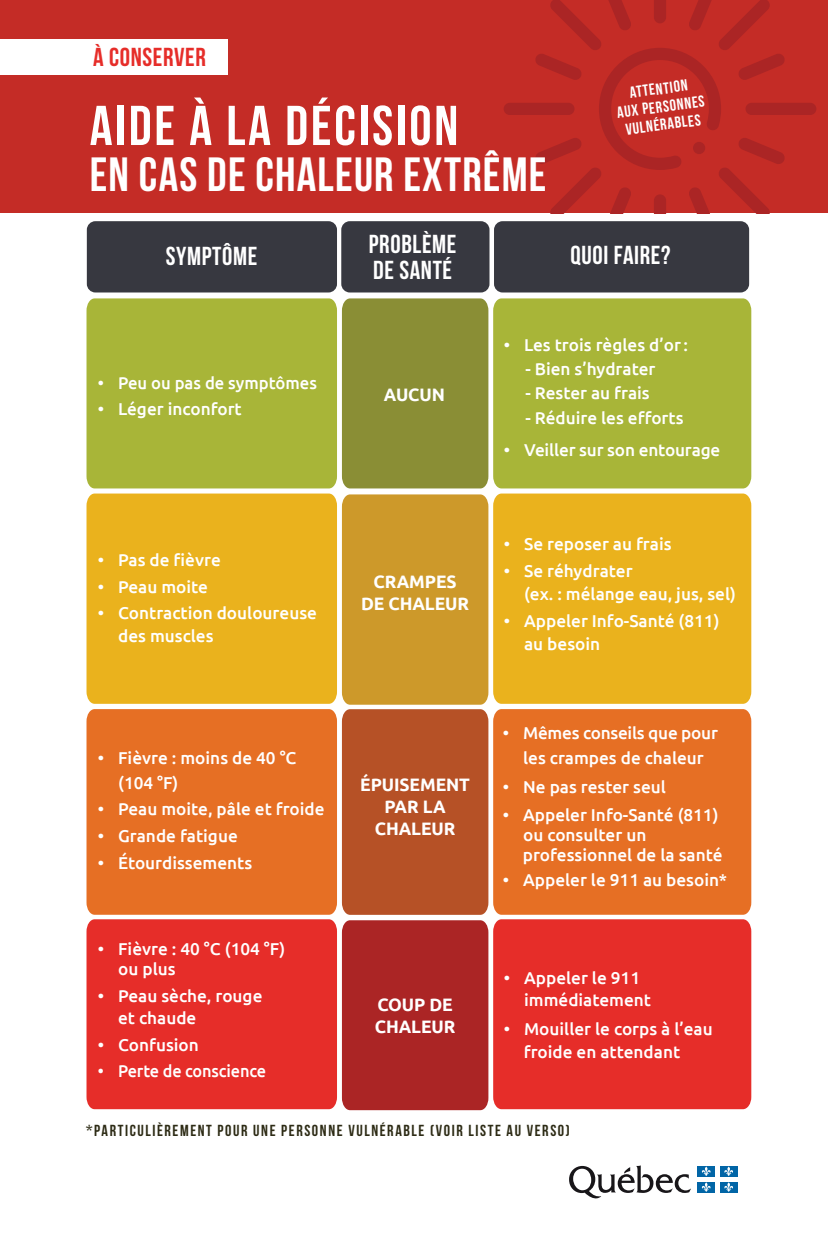
<style>
.page{position:relative;width:828px;height:1260px;background:#fff}
.page>*{position:absolute;margin:0;border:0;box-sizing:border-box;transform-origin:0 0}
.t1{font:56px "Bebas Neue";letter-spacing:.05em;color:#fff}
.t2{font:48px "Bebas Neue";letter-spacing:.025em;color:#fff}
.t3{font:26px/26px "Bebas Neue";letter-spacing:.025em;color:#fff}
.t4{font:26px "Bebas Neue";letter-spacing:.025em;color:#e62d29}
.t5{font:700 18px/22px "Ubuntu";letter-spacing:-.005em;color:#fff;text-align:center}
.t6{font:500 17.2px/22.8px "Ubuntu";color:#fff}
.t7{font:500 17.2px "Ubuntu";color:#fff;scale:.95 1}
.t8{font:16px "Bebas Neue";letter-spacing:.1em;color:#2d2b15}
.t9{font:16px/18px "Bebas Neue";color:#fff;text-align:center}
</style>
<div class="page">
<div style="left:0;top:0;width:828px;height:213px;background:#c42c26"></div>
<div style="left:0;top:39px;width:227px;height:36px;background:#fff"></div>
<div style="left:87px;top:298px;width:250px;height:190px;background:#a8b538"></div>
<div style="left:493px;top:298px;width:258px;height:190px;background:#a8b538"></div>
<div style="left:342px;top:298px;width:146px;height:190px;background:#8a8e35"></div>
<svg style="left:342px;top:494px;width:146px;height:616px;background:#bb5f2b"></svg>
<div style="left:493px;top:494px;width:258px;height:210px;background:#eab21d"></div>
<div style="left:493px;top:709px;width:258px;height:206px;background:#e66f24"></div>
<div style="left:493px;top:919px;width:258px;height:190px;background:#e62d29"></div>
<div style="left:87px;top:494px;width:250px;height:210px;background:#eab21d"></div>
<div style="left:87px;top:709px;width:250px;height:206px;background:#e66f24"></div>
<div style="left:87px;top:919px;width:250px;height:190px;background:#e62d29"></div>
<div style="left:341px;top:221px;width:149px;height:71px;background:#373840;border-radius:9px"></div>
<div style="left:494px;top:221px;width:255px;height:71px;background:#373840;border-radius:9px"></div>
<div style="left:87px;top:221px;width:250px;height:71px;background:#373840;border-radius:9px"></div>
<svg style="left:569px;top:1165px;width:122px;height:34px"></svg>
<div style="left:697px;top:1166px;width:18px;height:11px;background:#0165a6"></div>
<svg style="left:702px;top:1167px;width:9px;height:9px"></svg>
<div style="left:720px;top:1166px;width:17px;height:11px;background:#0165a6"></div>
<svg style="left:724px;top:1167px;width:9px;height:9px"></svg>
<div style="left:697px;top:1182px;width:18px;height:10px;background:#0165a6"></div>
<svg style="left:702px;top:1182px;width:9px;height:10px"></svg>
<div style="left:720px;top:1182px;width:17px;height:10px;background:#0165a6"></div>
<svg style="left:724px;top:1182px;width:9px;height:10px"></svg>
<div style="left:504px;top:103px;width:71px;height:12px;background:#ab2525;border-radius:6px"></div>
<div style="left:746px;top:103px;width:70px;height:12px;background:#ab2525;border-radius:6px"></div>
<svg style="left:535px;top:0;width:250px;height:213px"></svg>
<h3 class="t4" style="left:93px;top:43px;width:114px">À CONSERVER</h3>
<h1 class="t1" style="left:90px;top:95px;width:370px">AIDE À LA DÉCISION</h1>
<h2 class="t2" style="left:90px;top:148px;width:458px">EN CAS DE CHALEUR EXTRÊME</h2>
<h3 class="t3" style="left:166px;top:243px;width:93px">SYMPTÔME</h3>
<h3 class="t3" style="left:369px;top:231px;width:89px">PROBLÈME<br>DE SANTÉ</h3>
<p class="t9" style="left:614px;top:85px;width:90px;rotate:-7deg">ATTENTION<br>AUX PERSONNES<br>VULNÉRABLES</p>
<h3 class="t3" style="left:571px;top:242px;width:101px">QUOI FAIRE?</h3>
<p class="t6" style="left:98px;top:371px;width:221px">• Peu ou pas de symptômes</p>
<p class="t6" style="left:98px;top:397px;width:145px">• Léger inconfort</p>
<p class="t6" style="left:98px;top:548px;width:124px">• Pas de fièvre</p>
<p class="t6" style="left:98px;top:575px;width:112px">• Peau moite</p>
<p class="t6" style="left:118px;top:601px;width:200px;text-indent:-20px">• Contraction douloureuse des muscles</p>
<p class="t6" style="left:118px;top:746px;width:180px;line-height:24.2px;text-indent:-20px">• Fièvre : moins de 40 °C (104 °F)</p>
<p class="t6" style="left:98px;top:797px;width:228px">• Peau moite, pâle et froide</p>
<p class="t6" style="left:98px;top:824px;width:141px">• Grande fatigue</p>
<p class="t6" style="left:98px;top:851px;width:156px">• Étourdissements</p>
<p class="t6" style="left:118px;top:938px;width:168px;line-height:20px;text-indent:-20px">• Fièvre : 40 °C (104 °F) ou plus</p>
<p class="t6" style="left:118px;top:984px;width:146px;line-height:22px;text-indent:-20px">• Peau sèche, rouge et chaude</p>
<p class="t6" style="left:98px;top:1032px;width:103px">• Confusion</p>
<p class="t7" style="left:98px;top:1060px;width:179px">• Perte de conscience</p>
<p class="t5" style="left:384px;top:383px;width:63px">AUCUN</p>
<p class="t5" style="left:361px;top:570px;width:109px">CRAMPES<br>DE CHALEUR</p>
<p class="t5" style="left:360px;top:773px;width:111px">ÉPUISEMENT<br>PAR LA<br>CHALEUR</p>
<p class="t5" style="left:375px;top:993px;width:82px;text-align:left">COUP DE<br>CHALEUR</p>
<p class="t6" style="left:504px;top:333px;width:186px">• Les trois règles d’or :</p>
<p class="t6" style="left:525px;top:357px;width:132px">- Bien s’hydrater</p>
<p class="t6" style="left:525px;top:381px;width:126px">- Rester au frais</p>
<p class="t6" style="left:525px;top:405px;width:160px">- Réduire les efforts</p>
<p class="t6" style="left:504px;top:437px;width:218px">• Veiller sur son entourage</p>
<p class="t6" style="left:504px;top:532px;width:169px">• Se reposer au frais</p>
<p class="t6" style="left:524px;top:559px;width:213px;text-indent:-20px">• Se réhydrater<br>(ex. : mélange eau, jus, sel)</p>
<p class="t6" style="left:524px;top:609px;width:197px;text-indent:-20px">• Appeler Info-Santé (811) au besoin</p>
<p class="t6" style="left:503px;top:720px;width:217px;line-height:24.8px;text-align:center">• Mêmes conseils que pour les crampes de chaleur</p>
<p class="t6" style="left:503px;top:775px;width:165px">• Ne pas rester seul</p>
<p class="t6" style="left:523px;top:805px;width:201px;line-height:20px;text-indent:-20px">• Appeler Info-Santé (811) ou consulter un professionnel de la santé</p>
<p class="t6" style="left:503px;top:868px;width:226px">• Appeler le 911 au besoin*</p>
<p class="t6" style="left:524px;top:965px;width:129px;text-indent:-20px">• Appeler le 911 immédiatement</p>
<p class="t6" style="left:524px;top:1017px;width:191px;text-indent:-20px">• Mouiller le corps à l’eau froide en attendant</p>
<p class="t8" style="left:86px;top:1122px;width:485px">*PARTICULIÈREMENT POUR UNE PERSONNE VULNÉRABLE (VOIR LISTE AU VERSO)</p>
</div>
